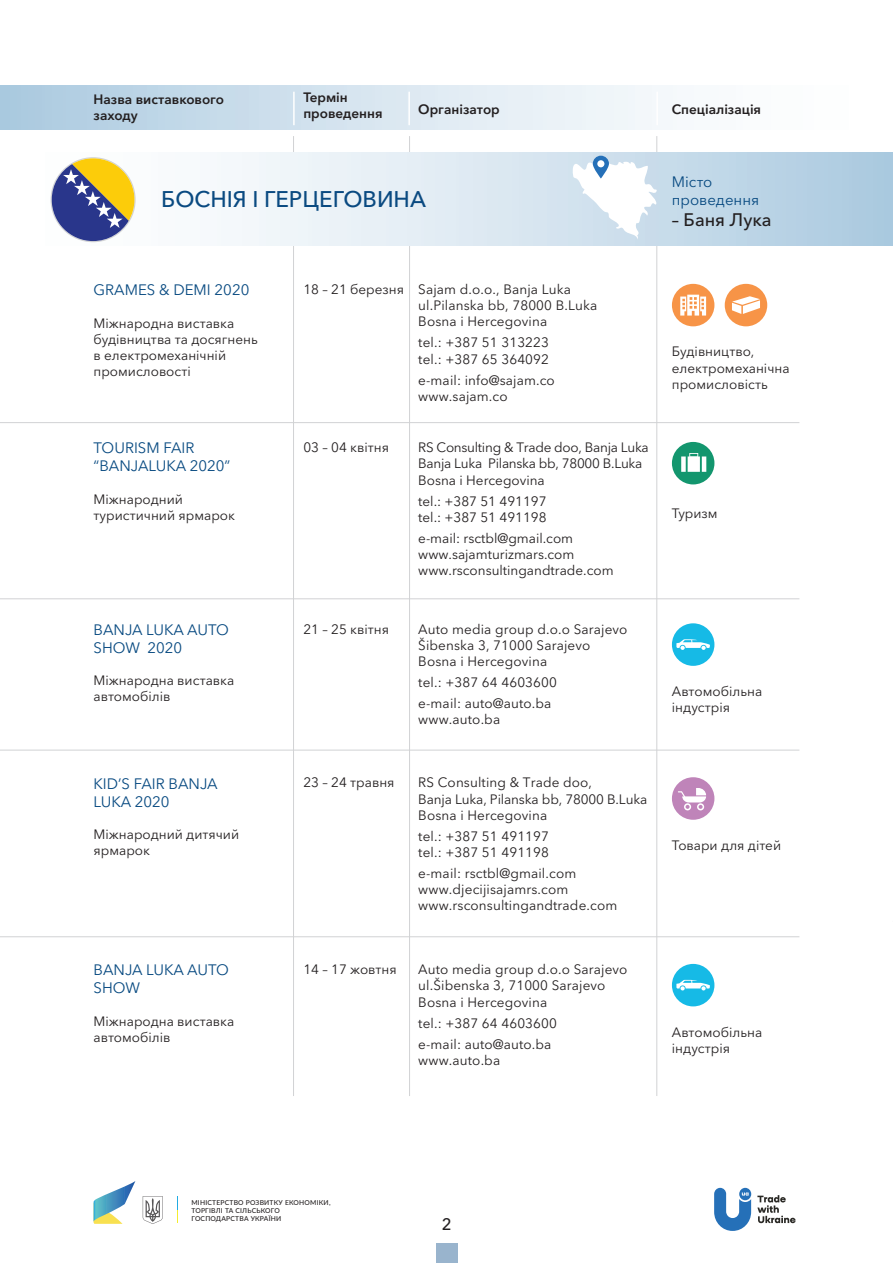
<style>
.page{position:relative;width:893px;height:1263px;background:#fff}
.page>*{position:absolute;margin:0;border:0;box-sizing:border-box;transform-origin:0 0}
.t1{font:500 22.5px "Avenir Next Cyr";color:#0a4a81}
.t2{font:500 18px "Avenir Next Cyr";color:#231f20}
.t3{font:500 16.5px "Avenir Next Cyr";color:#231f20}
.t4{font:15px/18px "Avenir Next Cyr";color:#084a81}
.t5{font:13.5px/16.2px "Avenir Next Cyr";color:#231f20}
.t6{font:13.5px/16.2px "Avenir Next Cyr";letter-spacing:-.02em;color:#231f20}
.t7{font:600 13.5px/16.2px "Avenir Next Cyr";color:#231f20}
.t8{font:500 6.75px/8.1px "Lato";letter-spacing:.03em;color:#231f20}
</style>
<div class="page">
<div style="left:436px;top:1243px;width:21px;height:20px;background:#99b4cd"></div>
<div style="left:672px;top:964px;width:42px;height:42px;background:#16bae6;border-radius:50%"></div>
<svg style="left:676px;top:979px;width:34px;height:11px"></svg>
<div style="left:672px;top:777px;width:42px;height:43px;background:#bf84b9;border-radius:50%"></div>
<svg style="left:678px;top:788px;width:28px;height:22px"></svg>
<div style="left:672px;top:623px;width:42px;height:43px;background:#16bae6;border-radius:50%"></div>
<svg style="left:676px;top:639px;width:34px;height:11px"></svg>
<hr style="left:293px;top:136px;width:1px;height:960px;background:#d1d2d4">
<div style="left:0;top:85px;width:893px;height:44px;background:linear-gradient(to right,#b0cde1,#fff)"></div>
<hr style="left:293px;top:92px;width:2px;height:33px;background:#fff">
<hr style="left:408px;top:92px;width:2px;height:33px;background:#fff">
<hr style="left:656px;top:92px;width:2px;height:33px;background:#fff">
<hr style="left:656px;top:136px;width:1px;height:960px;background:#d1d2d4">
<hr style="left:409px;top:136px;width:1px;height:960px;background:#d1d2d4">
<div style="left:0;top:152px;width:893px;height:94px;background:linear-gradient(to right,#fff,#b0cde2)"></div>
<hr style="left:0;top:422px;width:799px;height:1px;background:#d1d2d4">
<hr style="left:0;top:750px;width:799px;height:1px;background:#d1d2d4">
<hr style="left:0;top:936px;width:799px;height:1px;background:#d1d2d4">
<svg style="left:51px;top:157px;width:85px;height:85px"></svg>
<svg style="left:571px;top:161px;width:88px;height:79px"></svg>
<svg style="left:593px;top:156px;width:16px;height:23px"></svg>
<div style="left:597px;top:160px;width:7px;height:7px;background:#fff;border-radius:50%"></div>
<div style="left:725px;top:284px;width:42px;height:42px;background:#f79447;border-radius:50%"></div>
<svg style="left:732px;top:296px;width:28px;height:18px"></svg>
<div style="left:672px;top:284px;width:42px;height:42px;background:#f79447;border-radius:50%"></div>
<svg style="left:680px;top:295px;width:26px;height:21px"></svg>
<div style="left:672px;top:442px;width:42px;height:42px;background:#13966e;border-radius:50%"></div>
<svg style="left:681px;top:453px;width:25px;height:19px"></svg>
<hr style="left:0;top:598px;width:799px;height:1px;background:#d1d2d4">
<svg style="left:757px;top:1195px;width:38px;height:28px"></svg>
<svg style="left:714px;top:1188px;width:37px;height:43px"></svg>
<svg style="left:94px;top:1181px;width:42px;height:43px"></svg>
<svg style="left:143px;top:1196px;width:20px;height:28px"></svg>
<svg style="left:177px;top:1197px;width:1px;height:25px"></svg>
<p class="t7" style="left:94px;top:91px;width:132px">Назва виставкового заходу</p>
<p class="t7" style="left:303px;top:89px;width:81px">Термін проведення</p>
<p class="t7" style="left:418px;top:101px;width:83px">Організатор</p>
<p class="t7" style="left:672px;top:101px;width:91px">Спеціалізація</p>
<h1 class="t1" style="left:161px;top:186px;width:266px">БОСНІЯ І ГЕРЦЕГОВИНА</h1>
<p class="t4" style="left:94px;top:281px;width:157px">GRAMES &amp; DEMI 2020</p>
<p class="t5" style="left:94px;top:315px;width:166px">Міжнародна виставка будівництва та досягнень в електромеханічній промисловості</p>
<p class="t4" style="left:94px;top:439px;width:138px">TOURISM FAIR “BANJALUKA 2020”</p>
<p class="t5" style="left:94px;top:491px;width:143px">Міжнародний туристичний ярмарок</p>
<p class="t4" style="left:94px;top:620px;width:137px">BANJA LUKA AUTO<br>SHOW 2020</p>
<p class="t5" style="left:94px;top:672px;width:142px">Міжнародна виставка автомобілів</p>
<p class="t4" style="left:94px;top:774px;width:126px">KID’S FAIR BANJA<br>LUKA 2020</p>
<p class="t5" style="left:94px;top:826px;width:147px">Міжнародний дитячий ярмарок</p>
<p class="t4" style="left:94px;top:961px;width:137px">BANJA LUKA AUTO<br>SHOW</p>
<p class="t5" style="left:94px;top:1013px;width:142px">Міжнародна виставка автомобілів</p>
<p class="t5" style="left:303px;top:281px;width:102px">18 – 21 березня</p>
<p class="t5" style="left:303px;top:439px;width:87px">03 – 04 квітня</p>
<p class="t5" style="left:418px;top:281px;width:181px">Sajam d.o.o., Banja Luka ul.Pilanska bb, 78000 B.Luka<br>Bosna i Hercegovina</p>
<p class="t5" style="left:418px;top:335px;width:132px">tel.: +387 51 313223 tel.: +387 65 364092</p>
<p class="t5" style="left:418px;top:372px;width:138px">e-mail: info@sajam.co www.sajam.co</p>
<p class="t6" style="left:418px;top:439px;width:232px">RS Consulting &amp; Trade doo, Banja Luka<br>Banja Luka Pilanska bb, 78000 B.Luka<br>Bosna i Hercegovina</p>
<p class="t5" style="left:418px;top:493px;width:130px">tel.: +387 51 491197 tel.: +387 51 491198</p>
<p class="t5" style="left:418px;top:530px;width:197px">e-mail: rsctbl@gmail.com www.sajamturizmars.com www.rsconsultingandtrade.com</p>
<p class="t5" style="left:303px;top:621px;width:87px">21 – 25 квітня</p>
<p class="t5" style="left:418px;top:621px;width:211px">Auto media group d.o.o Sarajevo<br>Šibenska 3, 71000 Sarajevo<br>Bosna i Hercegovina</p>
<p class="t5" style="left:418px;top:672px;width:140px;line-height:21px">tel.: +387 64 4603600 e-mail: auto@auto.ba</p>
<p class="t5" style="left:418px;top:711px;width:83px">www.auto.ba</p>
<p class="t5" style="left:303px;top:775px;width:93px">23 – 24 травня</p>
<p class="t5" style="left:303px;top:961px;width:95px">14 – 17 жовтня</p>
<p class="t5" style="left:418px;top:775px;width:231px">RS Consulting &amp; Trade doo,<br>Banja Luka, Pilanska bb, 78000 B.Luka<br>Bosna i Hercegovina</p>
<p class="t5" style="left:418px;top:828px;width:132px">tel.: +387 51 491197 tel.: +387 51 491198</p>
<p class="t5" style="left:418px;top:865px;width:201px">e-mail: rsctbl@gmail.com www.djecijisajamrs.com www.rsconsultingandtrade.com</p>
<p class="t5" style="left:418px;top:961px;width:211px">Auto media group d.o.o Sarajevo ul.Šibenska 3, 71000 Sarajevo<br>Bosna i Hercegovina</p>
<p class="t5" style="left:418px;top:1012px;width:140px;line-height:21px">tel.: +387 64 4603600 e-mail: auto@auto.ba</p>
<p class="t5" style="left:418px;top:1052px;width:83px">www.auto.ba</p>
<p class="t4" style="left:672px;top:172px;width:89px">Місто проведення</p>
<h2 class="t2" style="left:672px;top:209px;width:101px">– Баня Лука</h2>
<p class="t5" style="left:672px;top:344px;width:119px">Будівництво, електромеханічна промисловість</p>
<p class="t5" style="left:672px;top:506px;width:47px">Туризм</p>
<p class="t5" style="left:672px;top:683px;width:92px">Автомобільна індустрія</p>
<p class="t5" style="left:672px;top:837px;width:111px">Товари для дітей</p>
<p class="t5" style="left:672px;top:1024px;width:92px">Автомобільна індустрія</p>
<p class="t8" style="left:191px;top:1198px;width:141px">МІНІСТЕРСТВО РОЗВИТКУ ЕКОНОМІКИ,<br>ТОРГІВЛІ ТА СІЛЬСЬКОГО<br>ГОСПОДАРСТВА УКРАЇНИ</p>
<p class="t3" style="left:442px;top:1214px;width:11px">2</p>
</div>
